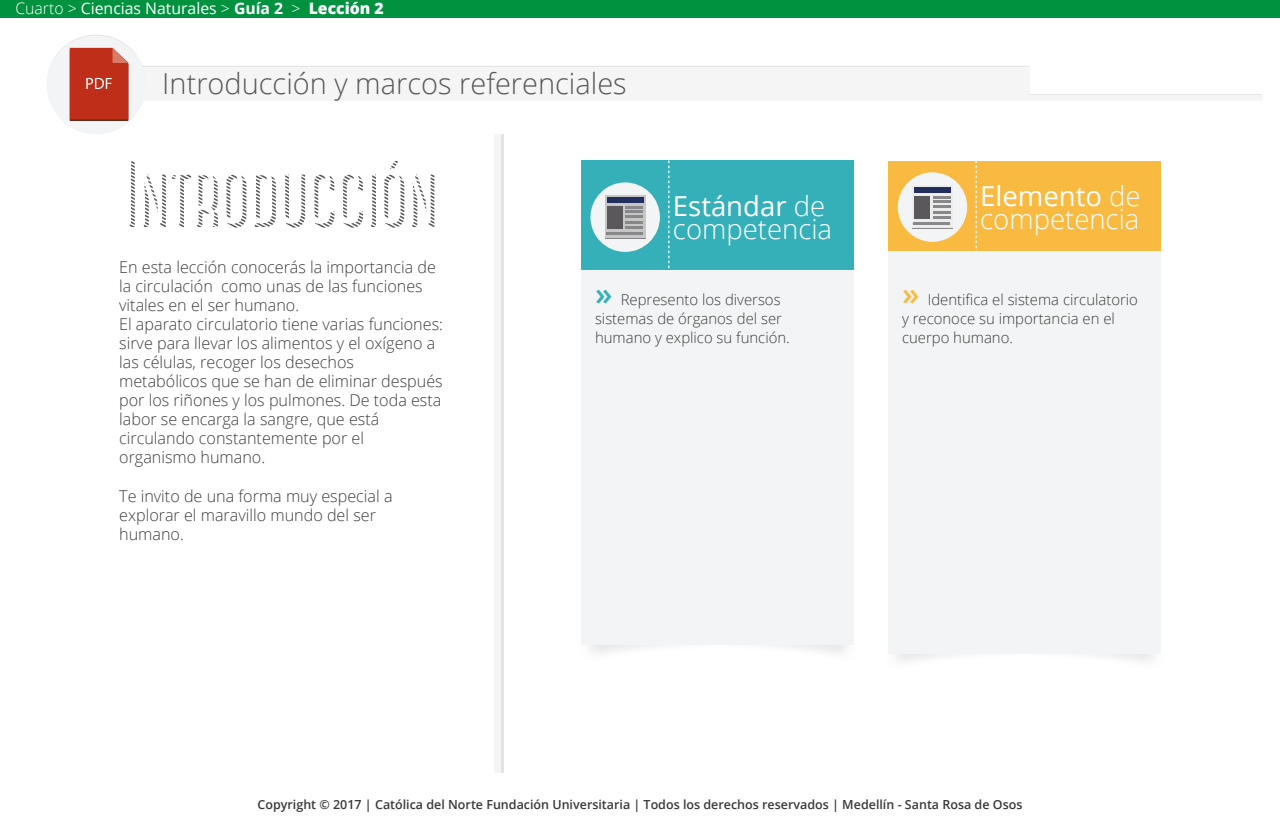
<style>
.page{position:relative;width:1280px;height:824px;background:#fff}
.page>*{position:absolute;margin:0;border:0;box-sizing:border-box;transform-origin:0 0}
.t1{font:93.75px "Canter Bold Strips";color:#575756}
.t2{font:300 29px "Open Sans";color:#575756}
.t3{font:300 27.5px/22.9px "Open Sans";color:#fff}
.t4{font:300 16.25px/19px "Open Sans";color:#3c3c3b}
.t5{font:15.75px "Open Sans";color:#fff}
.t6{font:300 15px/19.1px "Open Sans";color:#3c3c3b}
.t7{font:600 12.5px "Open Sans";color:#393938}
.s1{font-weight:300}
.s2{font-weight:700}
.s3{font-weight:800}
.s4{font-weight:400}
.s5{font-weight:600;font-size:31.5px;color:#35b0b9}
.s6{font-weight:600;font-size:31.5px;color:#f9ba41}
</style>
<div class="page">
<div style="left:0;top:0;width:1280px;height:18px;background:#00923f"></div>
<div style="left:47px;top:36px;width:99px;height:98px;background:#f3f4f5;border-radius:50%"></div>
<svg style="left:47px;top:35px;width:1215px;height:86px"></svg>
<div style="left:494px;top:134px;width:7px;height:638px;background:#f5f5f6"></div>
<hr style="left:501px;top:134px;width:2px;height:638px;background:#e3e3e6">
<div style="left:581px;top:160px;width:272px;height:110px;background:#35b0b9"></div>
<div style="left:581px;top:270px;width:272px;height:375px;background:#f3f4f5"></div>
<div style="left:590px;top:182px;width:70px;height:70px;background:#f3f4f5;border-radius:50%"></div>
<div style="left:605px;top:196px;width:40px;height:43px;background:#c6c6c5"></div>
<svg style="left:605px;top:195px;width:40px;height:40px"></svg>
<div style="left:607px;top:198px;width:36px;height:5px;background:#212e5e"></div>
<div style="left:607px;top:206px;width:16px;height:23px;background:#5a585a"></div>
<hr style="left:607px;top:232px;width:36px;height:2px;background:#88888b">
<svg style="left:625px;top:206px;width:18px;height:17px"></svg>
<hr style="left:625px;top:226px;width:18px;height:3px;background:#88888b">
<svg style="left:668px;top:160px;width:1px;height:109px"></svg>
<div style="left:888px;top:160px;width:273px;height:91px;background:#f9ba41"></div>
<div style="left:888px;top:251px;width:273px;height:402px;background:#f3f4f5"></div>
<div style="left:898px;top:172px;width:69px;height:70px;background:#f3f4f5;border-radius:50%"></div>
<div style="left:912px;top:186px;width:41px;height:43px;background:#ececec"></div>
<svg style="left:913px;top:187px;width:38px;height:38px"></svg>
<div style="left:914px;top:188px;width:37px;height:5px;background:#212e5e"></div>
<div style="left:914px;top:196px;width:16px;height:22px;background:#5a585a"></div>
<hr style="left:914px;top:222px;width:36px;height:2px;background:#88888b">
<svg style="left:933px;top:196px;width:18px;height:22px"></svg>
<svg style="left:976px;top:160px;width:1px;height:91px"></svg>
<p class="t5" style="left:15px;top:-3px;width:370px"><span class="s1">Cuarto &gt;</span> Ciencias Naturales <span class="s1">&gt;</span> <span class="s2">Guía 2</span> <span class="s1">&gt;</span> <span class="s3">Lección 2</span></p>
<h2 class="t2" style="left:162px;top:64px;width:466px">Introducción y marcos referenciales</h2>
<h1 class="t1" style="left:121px;top:139px;width:316px">Introducción</h1>
<p class="t4" style="left:119px;top:257px;width:325px">En esta lección conocerás la importancia de la circulación como unas de las funciones vitales en el ser humano.<br>El aparato circulatorio tiene varias funciones: sirve para llevar los alimentos y el oxígeno a las células, recoger los desechos metabólicos que se han de eliminar después por los riñones y los pulmones. De toda esta labor se encarga la sangre, que está circulando constantemente por el organismo humano.</p>
<p class="t4" style="left:119px;top:485px;width:275px">Te invito de una forma muy especial a explorar el maravillo mundo del ser humano.</p>
<h3 class="t3" style="left:673px;top:194px;width:161px"><span class="s4">Estándar</span> de competencia</h3>
<h3 class="t3" style="left:980px;top:183px;width:162px"><span class="s4">Elemento</span> de competencia</h3>
<p class="t6" style="left:595px;top:289px;width:196px"><span class="s5">»</span> Represento los diversos sistemas de órganos del ser humano y explico su función.</p>
<p class="t6" style="left:902px;top:289px;width:238px"><span class="s6">»</span> Identifica el sistema circulatorio y reconoce su importancia en el cuerpo humano.</p>
<p class="t7" style="left:258px;top:796px;width:766px">Copyright © 2017 | Católica del Norte Fundación Universitaria | Todos los derechos reservados | Medellín - Santa Rosa de Osos</p>
</div>
